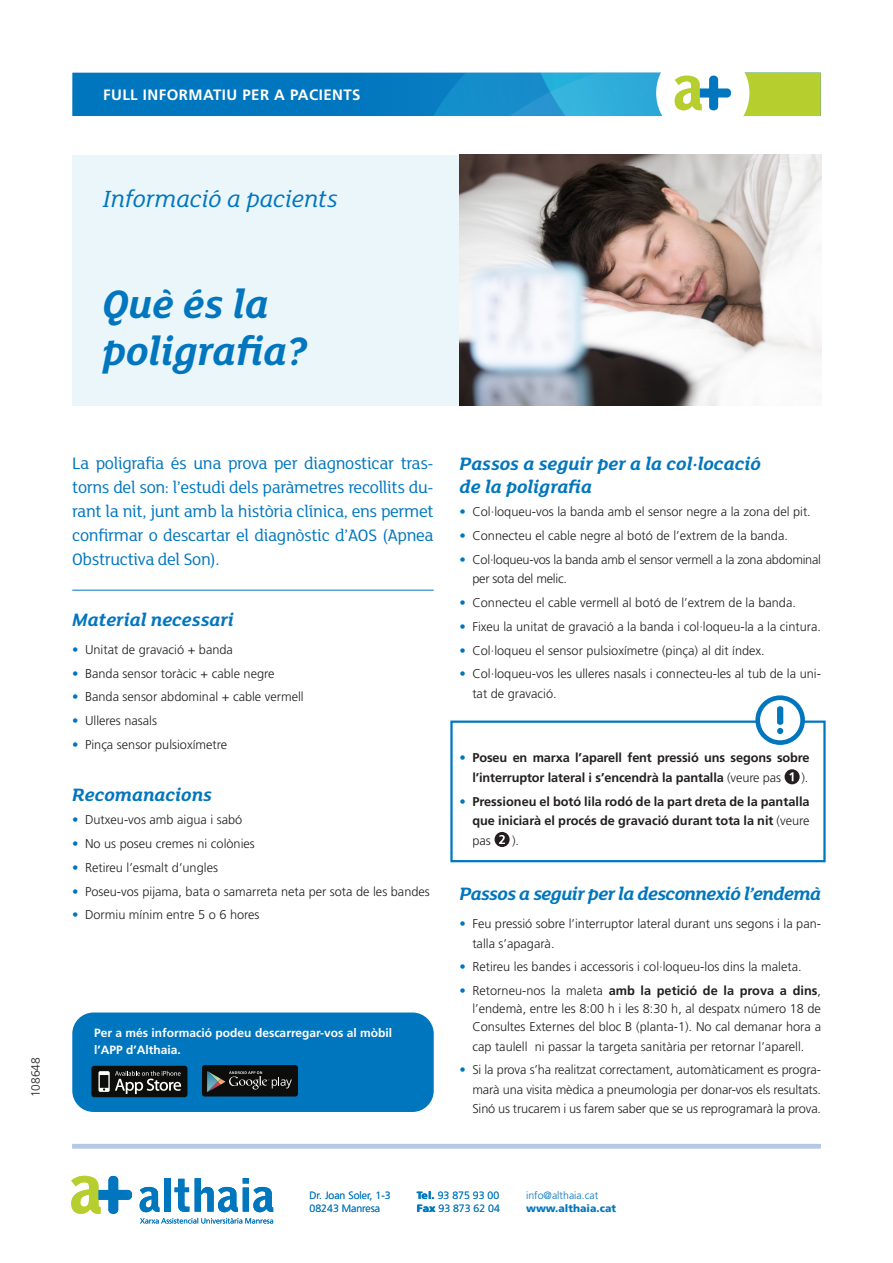
<style>
.page{position:relative;width:893px;height:1263px;background:#fff}
.page>*{position:absolute;margin:0;border:0;box-sizing:border-box;transform-origin:0 0}
.t1{font:italic 700 43.2px "FS Lola";color:#0076be}
.t2{font:italic 25.5px "FS Lola";color:#0076be}
.t3{font:italic 700 19.5px/22.5px "FS Lola";color:#0076be}
.t4{font:italic 700 19.5px "FS Lola";letter-spacing:-.03em;color:#0076be}
.t5{font:18px/24px "FS Lola";letter-spacing:-.02em;color:#0076be;text-align:justify}
.t6{font:700 15px "Frutiger LT Std";letter-spacing:.03em;color:#fff}
.t7{font:300 12.75px/19.5px "Frutiger LT Std";color:#231f20}
.t8{font:700 12.75px/19.5px "Frutiger LT Std";letter-spacing:-.01em;color:#231f20}
.t9{font:300 12.75px/19.5px "Frutiger LT Std";letter-spacing:-.02em;color:#231f20}
.t10{font:700 12px/16.5px "Frutiger LT Std";color:#fff}
.t11{font:300 12px "Frutiger LT Std";color:#231f20}
.t12{font:300 10.5px "Frutiger LT Std";color:#0076be}
.t13{font:900 10.5px "Frutiger LT Std";color:#0076be}
.s1{color:#0076be}
.s2{font-weight:300;color:#0076be}
.s3{font-weight:300}
.s4{font-weight:700}
.s5{font-weight:900}
</style>
<div class="page">
<div style="left:72px;top:73px;width:749px;height:43px;background:#0076be"></div>
<svg style="left:433px;top:73px;width:388px;height:43px;background:#65b6b4"></svg>
<div style="left:72px;top:155px;width:411px;height:251px;background:#ebf6fa"></div>
<img style="left:460px;top:155px;width:361px;height:251px">
<hr style="left:72px;top:590px;width:362px;height:1px;background:#0076be">
<svg style="left:71px;top:1176px;width:61px;height:38px"></svg>
<svg style="left:140px;top:1187px;width:19px;height:25px"></svg>
<div style="left:164px;top:1178px;width:7px;height:33px;background:#0076be"></div>
<svg style="left:175px;top:1179px;width:14px;height:33px"></svg>
<svg style="left:195px;top:1178px;width:78px;height:34px"></svg>
<svg style="left:140px;top:1218px;width:133px;height:5px"></svg>
<hr style="left:72px;top:1144px;width:749px;height:4px;background:#b5c8e6">
<div style="left:72px;top:1012px;width:362px;height:100px;background:#0076be;border-radius:21px"></div>
<div style="left:91px;top:1066px;width:96px;height:31px;background:#0d0e0c;border-radius:3px"></div>
<svg style="left:98px;top:1071px;width:83px;height:23px"></svg>
<div style="left:202px;top:1065px;width:96px;height:31px;background:#0d0e0c;border-radius:3px"></div>
<svg style="left:207px;top:1071px;width:85px;height:21px"></svg>
<div style="left:495px;top:832px;width:15px;height:15px;background:#231f20;border-radius:50%"></div>
<svg style="left:499px;top:835px;width:6px;height:9px"></svg>
<div style="left:450px;top:720px;width:376px;height:142px;border:2px solid #0076be"></div>
<svg style="left:784px;top:769px;width:16px;height:15px"></svg>
<svg style="left:789px;top:772px;width:4px;height:9px"></svg>
<svg style="left:755px;top:695px;width:50px;height:50px"></svg>
<p class="t6" style="left:103px;top:86px;width:259px">FULL INFORMATIU PER A PACIENTS</p>
<p class="t2" style="left:102px;top:182px;width:237px">Informació a pacients</p>
<p class="t1" style="left:102px;top:275px;width:168px">Què és la</p>
<p class="t1" style="left:102px;top:321px;width:206px">poligrafia?</p>
<p class="t11" style="left:29px;top:1097px;width:42px;rotate:-90deg">108648</p>
<p class="t5" style="left:72px;top:450px;width:363px">La poligrafia és una prova per diagnosticar tras&shy;torns del son: l’estudi dels paràmetres recollits du&shy;rant la nit, junt amb la història clínica, ens permet confirmar o descartar el diagnòstic d’AOS (Apnea Obstructiva del Son).</p>
<p class="t3" style="left:72px;top:607px;width:163px">Material necessari</p>
<p class="t7" style="left:72px;top:640px;width:162px"><span class="s1">•</span> Unitat de gravació + banda</p>
<p class="t7" style="left:72px;top:664px;width:204px"><span class="s1">•</span> Banda sensor toràcic + cable negre</p>
<p class="t7" style="left:72px;top:687px;width:233px"><span class="s1">•</span> Banda sensor abdominal + cable vermell</p>
<p class="t7" style="left:72px;top:711px;width:86px"><span class="s1">•</span> Ulleres nasals</p>
<p class="t7" style="left:72px;top:735px;width:156px"><span class="s1">•</span> Pinça sensor pulsioxímetre</p>
<p class="t3" style="left:72px;top:782px;width:141px">Recomanacions</p>
<p class="t7" style="left:72px;top:810px;width:172px"><span class="s1">•</span> Dutxeu-vos amb aigua i sabó</p>
<p class="t7" style="left:72px;top:834px;width:184px"><span class="s1">•</span> No us poseu cremes ni colònies</p>
<p class="t7" style="left:72px;top:858px;width:147px"><span class="s1">•</span> Retireu l’esmalt d’ungles</p>
<p class="t7" style="left:72px;top:882px;width:359px"><span class="s1">•</span> Poseu-vos pijama, bata o samarreta neta per sota de les bandes</p>
<p class="t7" style="left:72px;top:905px;width:189px"><span class="s1">•</span> Dormiu mínim entre 5 o 6 hores</p>
<p class="t10" style="left:94px;top:1025px;width:299px">Per a més informació podeu descarregar-vos al mòbil l’APP d’Althaia.</p>
<p class="t3" style="left:460px;top:452px;width:303px">Passos a seguir per a la col·locació de la poligrafia</p>
<p class="t7" style="left:460px;top:502px;width:353px"><span class="s1">•</span> Col·loqueu-vos la banda amb el sensor negre a la zona del pit.</p>
<p class="t7" style="left:460px;top:526px;width:330px"><span class="s1">•</span> Connecteu el cable negre al botó de l’extrem de la banda.</p>
<p class="t9" style="left:472px;top:550px;width:350px;text-indent:-13px"><span class="s1">•</span> Col·loqueu-vos la banda amb el sensor vermell a la zona abdominal per sota del melic.</p>
<p class="t7" style="left:460px;top:593px;width:338px"><span class="s1">•</span> Connecteu el cable vermell al botó de l’extrem de la banda.</p>
<p class="t7" style="left:460px;top:617px;width:363px"><span class="s1">•</span> Fixeu la unitat de gravació a la banda i col·loqueu-la a la cintura.</p>
<p class="t7" style="left:460px;top:641px;width:307px"><span class="s1">•</span> Col·loqueu el sensor pulsioxímetre (pinça) al dit índex.</p>
<p class="t7" style="left:472px;top:664px;width:350px;text-indent:-13px"><span class="s1">•</span> Col·loqueu-vos les ulleres nasals i connecteu-les al tub de la uni&shy;tat de gravació.</p>
<p class="t8" style="left:472px;top:748px;width:339px;text-indent:-13px"><span class="s2">•</span> Poseu en marxa l’aparell fent pressió uns segons sobre l’interruptor lateral i s’encendrà la pantalla <span class="s3">(veure pas</span></p>
<p class="t7" style="left:801px;top:768px;width:8px">).</p>
<p class="t8" style="left:472px;top:791px;width:339px;text-align:justify;text-indent:-13px"><span class="s2">•</span> Pressioneu el botó lila rodó de la part dreta de la pantalla que iniciarà el procés de gravació durant tota la nit <span class="s3">(veure pas</span></p>
<p class="t7" style="left:512px;top:830px;width:9px">).</p>
<p class="t4" style="left:460px;top:880px;width:363px">Passos a seguir per la desconnexió l’endemà</p>
<p class="t7" style="left:472px;top:914px;width:350px;text-indent:-13px"><span class="s1">•</span> Feu pressió sobre l’interruptor lateral durant uns segons i la pan&shy;talla s’apagarà.</p>
<p class="t7" style="left:460px;top:957px;width:343px"><span class="s1">•</span> Retireu les bandes i accessoris i col·loqueu-los dins la maleta.</p>
<p class="t7" style="left:472px;top:982px;width:350px;line-height:18px;text-align:justify;text-indent:-13px"><span class="s1">•</span> Retorneu-nos la maleta <span class="s4">amb la petició de la prova a dins</span>, l’endemà, entre les 8:00 h i les 8:30 h, al despatx número 18 de Consultes Externes del bloc B (planta-1). No cal demanar hora a</p>
<p class="t7" style="left:472px;top:1036px;width:333px">cap taulell ni passar la targeta sanitària per retornar l’aparell.</p>
<p class="t7" style="left:472px;top:1060px;width:350px;text-align:justify;text-indent:-13px"><span class="s1">•</span> Si la prova s’ha realitzat correctament, automàticament es progra&shy;marà una visita mèdica a pneumologia per donar-vos els resultats.<br>Sinó us trucarem i us farem saber que se us reprogramarà la prova.</p>
<p class="t12" style="left:310px;top:1189px;width:83px">Dr. Joan Soler, 1-3</p>
<p class="t12" style="left:310px;top:1202px;width:72px">08243 Manresa</p>
<p class="t12" style="left:417px;top:1189px;width:84px"><span class="s5">Tel.</span> 93 875 93 00</p>
<p class="t12" style="left:417px;top:1202px;width:85px"><span class="s5">Fax</span> 93 873 62 04</p>
<p class="t12" style="left:526px;top:1189px;width:74px">info@althaia.cat</p>
<p class="t13" style="left:526px;top:1202px;width:92px">www.althaia.cat</p>
</div>
